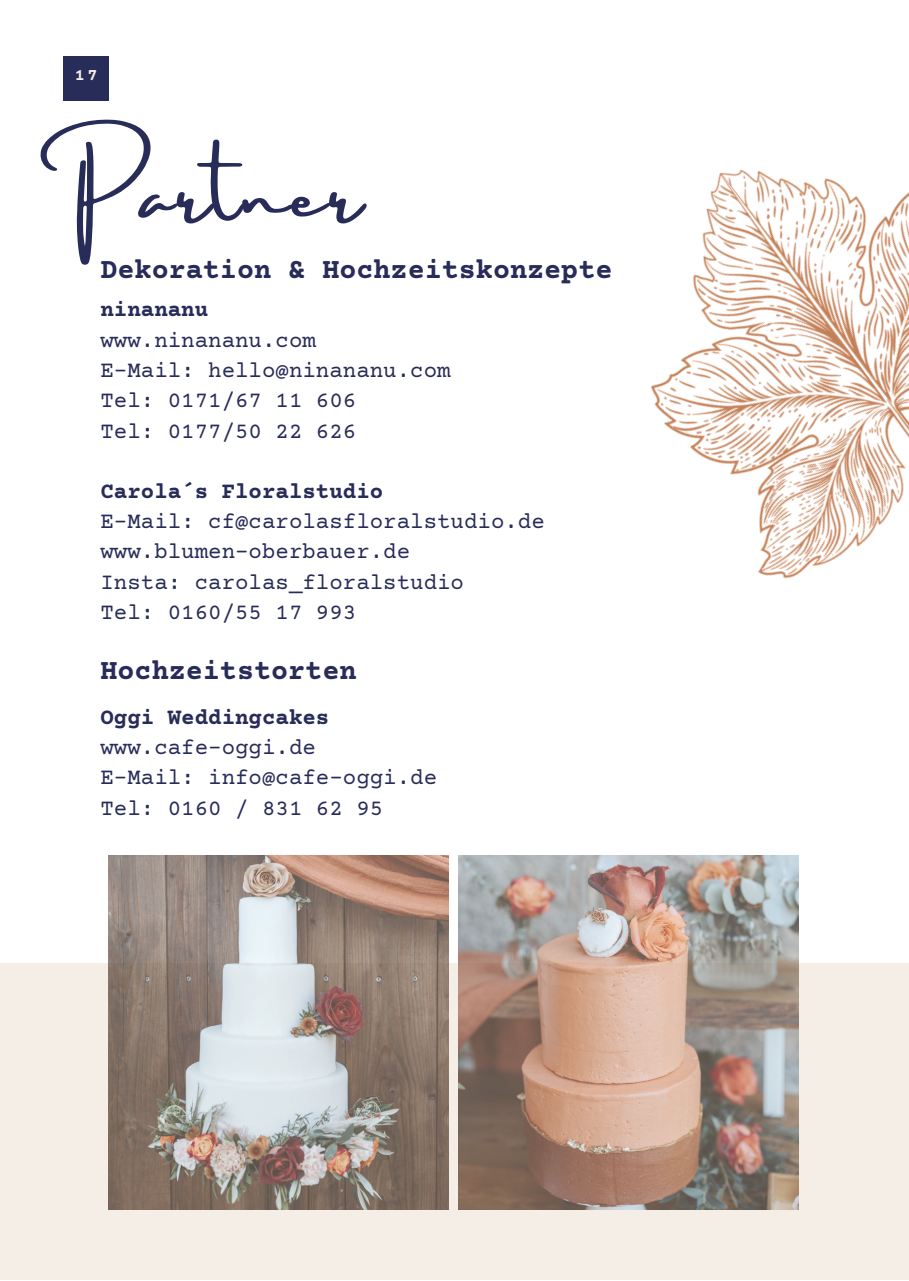
<style>
.page{position:relative;width:909px;height:1281px;background:#fff}
.page>*{position:absolute;margin:0;border:0;box-sizing:border-box;transform-origin:0 0}
.t1{font:76.8px "Amsterdam Three";letter-spacing:.04em;color:#272c59}
.t2{font:700 28.5px "Courier Prime";color:#272c59}
.t3{font:22.5px "Courier Prime";color:#272c59}
.t4{font:700 22.5px "Courier Prime";color:#272c59}
.t5{font:700 16.8px "Courier Prime";color:#f4eee7}
</style>
<div class="page">
<div style="left:0;top:963px;width:908px;height:316px;background:#f4eee7"></div>
<div style="left:64px;top:56px;width:45px;height:45px;background:#272c59"></div>
<img style="left:650px;top:169px;width:258px;height:410px">
<img style="left:109px;top:855px;width:339px;height:354px">
<img style="left:459px;top:855px;width:339px;height:354px">
<p class="t5" style="left:75px;top:67px;width:24px">17</p>
<p class="t1" style="left:77px;top:151px;width:286px">Partner</p>
<p class="t2" style="left:100px;top:256px;width:514px">Dekoration &amp; Hochzeitskonzepte</p>
<p class="t4" style="left:100px;top:299px;width:109px">ninananu</p>
<p class="t3" style="left:100px;top:329px;width:217px">www.ninananu.com</p>
<p class="t3" style="left:100px;top:359px;width:352px">E-Mail: hello@ninananu.com</p>
<p class="t3" style="left:100px;top:390px;width:257px">Tel: 0171/67 11 606</p>
<p class="t3" style="left:100px;top:420px;width:257px">Tel: 0177/50 22 626</p>
<p class="t4" style="left:100px;top:480px;width:284px">Carola´s Floralstudio</p>
<p class="t3" style="left:100px;top:510px;width:446px">E-Mail: cf@carolasfloralstudio.de</p>
<p class="t3" style="left:100px;top:540px;width:311px">www.blumen-oberbauer.de</p>
<p class="t3" style="left:100px;top:571px;width:365px">Insta: carolas_floralstudio</p>
<p class="t3" style="left:100px;top:601px;width:257px">Tel: 0160/55 17 993</p>
<p class="t2" style="left:100px;top:656px;width:258px">Hochzeitstorten</p>
<p class="t4" style="left:100px;top:706px;width:230px">Oggi Weddingcakes</p>
<p class="t3" style="left:100px;top:736px;width:217px">www.cafe-oggi.de</p>
<p class="t3" style="left:100px;top:766px;width:338px">E-Mail: info@cafe-oggi.de</p>
<p class="t3" style="left:100px;top:797px;width:284px">Tel: 0160 / 831 62 95</p>
</div>
